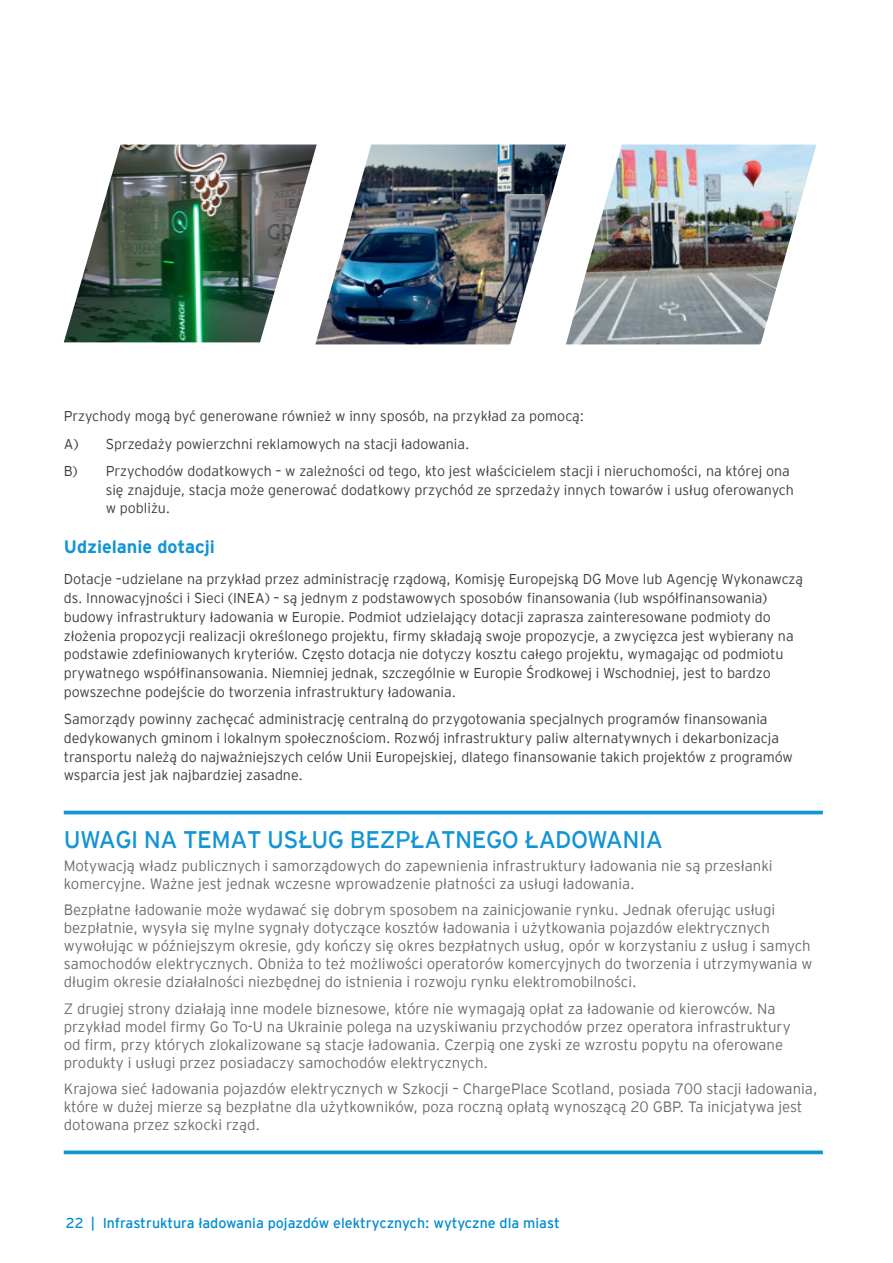
<style>
.page{position:relative;width:893px;height:1263px;background:#fff}
.page>*{position:absolute;margin:0;border:0;box-sizing:border-box;transform-origin:0 0}
.Heading_sidebar_odkr{font:24px "EY Interstate";letter-spacing:-.02em;color:#1394d3}
.Heading_3{font:700 18px "EY Interstate";color:#1394d3}
.Sidebar_text{font:300 15px/18px "EY Interstate";color:#6c6d70}
.Podcięty{font:300 14.25px/18.8px "EY Interstate";color:#3e3e3f}
.t1{font:14.25px "EY Interstate";color:#008cd0}
</style>
<div class="page">
<hr style="left:64px;top:811px;width:759px;height:3px;background:#1394d3">
<svg style="left:64px;top:1150px;width:759px;height:4px;background:#30a1d8"></svg>
<img style="left:315px;top:144px;width:501px;height:200px">
<img style="left:64px;top:144px;width:253px;height:198px">
<p class="Podcięty" style="left:64px;top:406px;width:522px">Przychody mogą być generowane również w inny sposób, na przykład za pomocą:</p>
<p class="Podcięty" style="left:64px;top:433px;width:407px">A) Sprzedaży powierzchni reklamowych na stacji ładowania.</p>
<p class="Podcięty" style="left:106px;top:461px;width:690px;text-indent:-42px">B) Przychodów dodatkowych – w zależności od tego, kto jest właścicielem stacji i nieruchomości, na której ona się znajduje, stacja może generować dodatkowy przychód ze sprzedaży innych towarów i usług oferowanych w pobliżu.</p>
<p class="Heading_3" style="left:64px;top:533px;width:153px">Udzielanie dotacji</p>
<p class="Podcięty" style="left:64px;top:569px;width:741px">Dotacje –udzielane na przykład przez administrację rządową, Komisję Europejską DG Move lub Agencję Wykonawczą ds. Innowacyjności i Sieci (INEA) – są jednym z podstawowych sposobów finansowania (lub współfinansowania) budowy infrastruktury ładowania w Europie. Podmiot udzielający dotacji zaprasza zainteresowane podmioty do złożenia propozycji realizacji określonego projektu, firmy składają swoje propozycje, a zwycięzca jest wybierany na podstawie zdefiniowanych kryteriów. Często dotacja nie dotyczy kosztu całego projektu, wymagając od podmiotu prywatnego współfinansowania. Niemniej jednak, szczególnie w Europie Środkowej i Wschodniej, jest to bardzo powszechne podejście do tworzenia infrastruktury ładowania.</p>
<p class="Podcięty" style="left:64px;top:709px;width:731px">Samorządy powinny zachęcać administrację centralną do przygotowania specjalnych programów finansowania dedykowanych gminom i lokalnym społecznościom. Rozwój infrastruktury paliw alternatywnych i dekarbonizacja transportu należą do najważniejszych celów Unii Europejskiej, dlatego finansowanie takich projektów z programów wsparcia jest jak najbardziej zasadne.</p>
<p class="Heading_sidebar_odkr" style="left:64px;top:823px;width:600px">UWAGI NA TEMAT USŁUG BEZPŁATNEGO ŁADOWANIA</p>
<p class="Sidebar_text" style="left:64px;top:855px;width:710px">Motywacją władz publicznych i samorządowych do zapewnienia infrastruktury ładowania nie są przesłanki komercyjne. Ważne jest jednak wczesne wprowadzenie płatności za usługi ładowania.</p>
<p class="Sidebar_text" style="left:64px;top:900px;width:750px">Bezpłatne ładowanie może wydawać się dobrym sposobem na zainicjowanie rynku. Jednak oferując usługi bezpłatnie, wysyła się mylne sygnały dotyczące kosztów ładowania i użytkowania pojazdów elektrycznych wywołując w późniejszym okresie, gdy kończy się okres bezpłatnych usług, opór w korzystaniu z usług i samych samochodów elektrycznych. Obniża to też możliwości operatorów komercyjnych do tworzenia i utrzymywania w długim okresie działalności niezbędnej do istnienia i rozwoju rynku elektromobilności.</p>
<p class="Sidebar_text" style="left:64px;top:998px;width:728px">Z drugiej strony działają inne modele biznesowe, które nie wymagają opłat za ładowanie od kierowców. Na przykład model firmy Go To-U na Ukrainie polega na uzyskiwaniu przychodów przez operatora infrastruktury od firm, przy których zlokalizowane są stacje ładowania. Czerpią one zyski ze wzrostu popytu na oferowane produkty i usługi przez posiadaczy samochodów elektrycznych.</p>
<p class="Sidebar_text" style="left:64px;top:1079px;width:755px">Krajowa sieć ładowania pojazdów elektrycznych w Szkocji – ChargePlace Scotland, posiada 700 stacji ładowania, które w dużej mierze są bezpłatne dla użytkowników, poza roczną opłatą wynoszącą 20 GBP. Ta inicjatywa jest dotowana przez szkocki rząd.</p>
<p class="t1" style="left:66px;top:1213px;width:495px">22 | Infrastruktura ładowania pojazdów elektrycznych: wytyczne dla miast</p>
</div>
